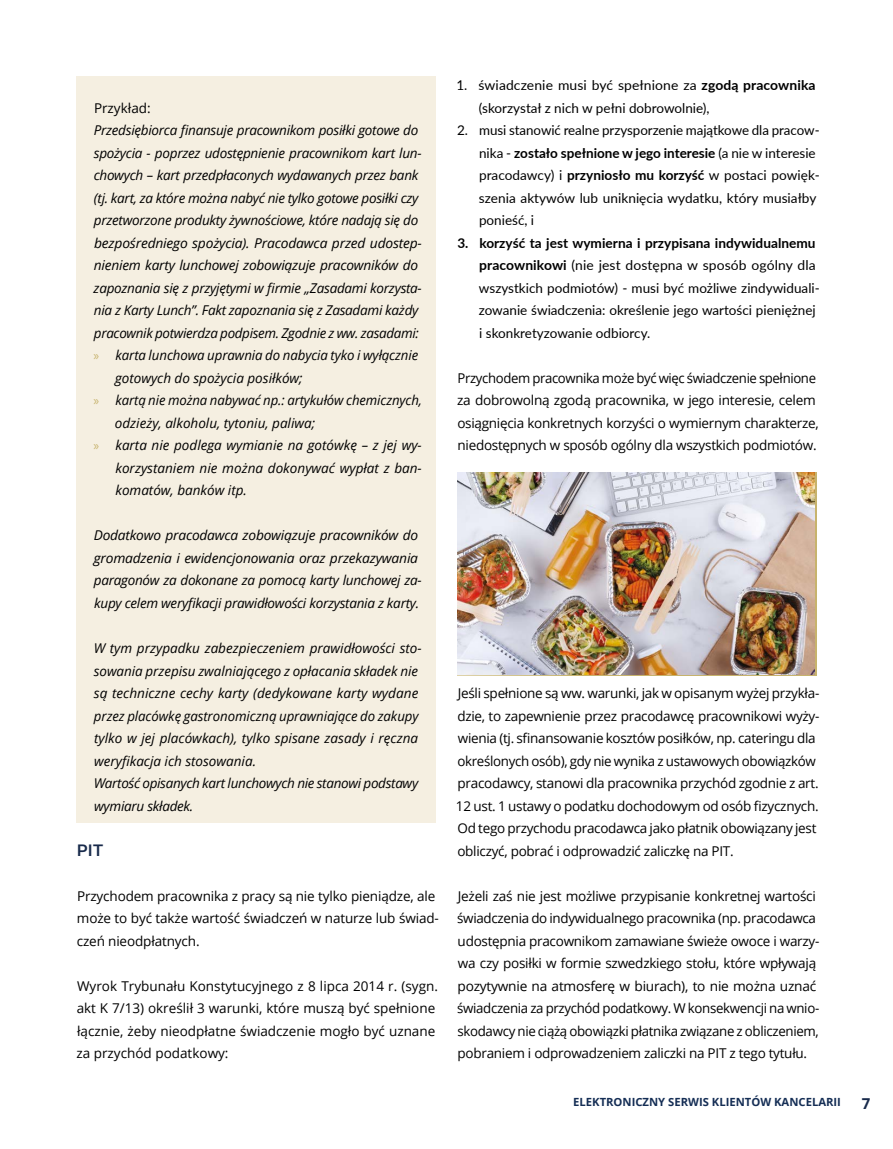
<style>
.page{position:relative;width:893px;height:1149px;background:#fff}
.page>*{position:absolute;margin:0;border:0;box-sizing:border-box;transform-origin:0 0}
.t1{font:500 15px "Usual";color:#182a4b}
.t2{font:700 15px "Open Sans";color:#182a4b}
.t3{font:italic 13.5px/22.5px "Open Sans";letter-spacing:-.015em;color:#000}
.t4{font:13.5px/22.5px "Open Sans";letter-spacing:-.02em;color:#000}
.t5{font:13.5px/22.5px "Lato";color:#000}
.t6{font:13.5px/22.5px "Open Sans";color:#000}
.t7{font:700 11.25px "Open Sans";color:#152e55}
.s1{font-family:"Myriad Pro";font-style:normal;color:#c7b36d}
.s2{font-weight:700}
</style>
<div class="page">
<div style="left:77px;top:77px;width:359px;height:745px;background:#f5efe1"></div>
<img style="left:458px;top:472px;width:357px;height:202px">
<p class="t6" style="left:94px;top:96px;width:58px">Przykład:</p>
<p class="t3" style="left:94px;top:118px;width:326px">Przedsiębiorca finansuje pracownikom posiłki gotowe do</p>
<p class="t3" style="left:94px;top:141px;width:329px">spożycia - poprzez udostępnienie pracownikom kart lun-</p>
<p class="t3" style="left:94px;top:163px;width:326px">chowych – kart przedpłaconych wydawanych przez bank</p>
<p class="t3" style="left:94px;top:186px;width:326px">(tj. kart, za które można nabyć nie tylko gotowe posiłki czy</p>
<p class="t3" style="left:94px;top:208px;width:326px">przetworzone produkty żywnościowe, które nadają się do</p>
<p class="t3" style="left:94px;top:231px;width:329px">bezpośredniego spożycia). Pracodawca przed udostep-</p>
<p class="t3" style="left:94px;top:253px;width:326px">nieniem karty lunchowej zobowiązuje pracowników do</p>
<p class="t3" style="left:94px;top:276px;width:330px">zapoznania się z przyjętymi w firmie „Zasadami korzysta-</p>
<p class="t3" style="left:94px;top:298px;width:326px">nia z Karty Lunch”. Fakt zapoznania się z Zasadami każdy</p>
<p class="t3" style="left:94px;top:321px;width:326px">pracownik potwierdza podpisem. Zgodnie z ww. zasadami:</p>
<p class="t3" style="left:94px;top:343px;width:326px"><span class="s1">»</span> karta lunchowa uprawnia do nabycia tyko i wyłącznie</p>
<p class="t3" style="left:115px;top:366px;width:189px">gotowych do spożycia posiłków;</p>
<p class="t3" style="left:94px;top:388px;width:330px"><span class="s1">»</span> kartą nie można nabywać np.: artykułów chemicznych,</p>
<p class="t3" style="left:115px;top:411px;width:202px">odzieży, alkoholu, tytoniu, paliwa;</p>
<p class="t3" style="left:94px;top:433px;width:330px"><span class="s1">»</span> karta nie podlega wymianie na gotówkę – z jej wy-</p>
<p class="t3" style="left:115px;top:456px;width:308px">korzystaniem nie można dokonywać wypłat z ban-</p>
<p class="t3" style="left:115px;top:478px;width:133px">komatów, banków itp.</p>
<p class="t3" style="left:94px;top:523px;width:330px">Dodatkowo pracodawca zobowiązuje pracowników do gromadzenia i ewidencjonowania oraz przekazywania paragonów za dokonane za pomocą karty lunchowej za&shy;kupy celem weryfikacji prawidłowości korzystania z karty.</p>
<p class="t3" style="left:94px;top:636px;width:330px">W tym przypadku zabezpieczeniem prawidłowości sto&shy;sowania przepisu zwalniającego z opłacania składek nie są techniczne cechy karty (dedykowane karty wydane przez placówkę gastronomiczną uprawniające do zakupy tylko w jej placówkach), tylko spisane zasady i ręczna weryfikacja ich stosowania.<br>Wartość opisanych kart lunchowych nie stanowi podstawy wymiaru składek.</p>
<p class="t1" style="left:77px;top:841px;width:27px">PIT</p>
<p class="t4" style="left:77px;top:884px;width:364px">Przychodem pracownika z pracy są nie tylko pieniądze, ale może to być także wartość świadczeń w naturze lub świad&shy;czeń nieodpłatnych.</p>
<p class="t6" style="left:77px;top:974px;width:363px">Wyrok Trybunału Konstytucyjnego z 8 lipca 2014 r. (sygn. akt K 7/13) określił 3 warunki, które muszą być spełnione łącznie, żeby nieodpłatne świadczenie mogło być uznane za przychód podatkowy:</p>
<p class="t5" style="left:479px;top:73px;width:338px;text-indent:-23px">1. świadczenie musi być spełnione za <span class="s2">zgodą pracownika </span>(skorzystał z nich w pełni dobrowolnie),</p>
<p class="t5" style="left:479px;top:118px;width:342px;text-indent:-22px">2. musi stanowić realne przysporzenie majątkowe dla pracow&shy;nika - <span class="s2">zostało spełnione w jego interesie</span> (a nie w interesie pracodawcy) i <span class="s2">przyniosło mu korzyść</span> w postaci powięk&shy;szenia aktywów lub uniknięcia wydatku, który musiałby ponieść, i</p>
<p class="t5" style="left:479px;top:231px;width:342px;text-indent:-21px"><span class="s2">3. korzyść ta jest wymierna i przypisana indywidualnemu pracownikowi</span> (nie jest dostępna w sposób ogólny dla wszystkich podmiotów) - musi być możliwe zindywiduali&shy;zowanie świadczenia: określenie jego wartości pieniężnej i skonkretyzowanie odbiorcy.</p>
<p class="t4" style="left:457px;top:366px;width:363px">Przychodem pracownika może być więc świadczenie spełnione za dobrowolną zgodą pracownika, w jego interesie, celem osiągnięcia konkretnych korzyści o wymiernym charakterze, niedostępnych w sposób ogólny dla wszystkich podmiotów.</p>
<p class="t4" style="left:456px;top:681px;width:365px">Jeśli spełnione są ww. warunki, jak w opisanym wyżej przykła&shy;dzie, to zapewnienie przez pracodawcę pracownikowi wyży&shy;wienia (tj. sfinansowanie kosztów posiłków, np. cateringu dla określonych osób), gdy nie wynika z ustawowych obowiązków pracodawcy, stanowi dla pracownika przychód zgodnie z art.<br>12 ust. 1 ustawy o podatku dochodowym od osób fizycznych.<br>Od tego przychodu pracodawca jako płatnik obowiązany jest obliczyć, pobrać i odprowadzić zaliczkę na PIT.</p>
<p class="t4" style="left:457px;top:884px;width:364px">Jeżeli zaś nie jest możliwe przypisanie konkretnej wartości świadczenia do indywidualnego pracownika (np. pracodawca udostępnia pracownikom zamawiane świeże owoce i warzy&shy;wa czy posiłki w formie szwedzkiego stołu, które wpływają pozytywnie na atmosferę w biurach), to nie można uznać świadczenia za przychód podatkowy. W konsekwencji na wnio&shy;skodawcy nie ciążą obowiązki płatnika związane z obliczeniem, pobraniem i odprowadzeniem zaliczki na PIT z tego tytułu.</p>
<p class="t7" style="left:573px;top:1093px;width:269px">ELEKTRONICZNY SERWIS KLIENTÓW KANCELARII</p>
<p class="t2" style="left:862px;top:1092px;width:10px">7</p>
</div>
